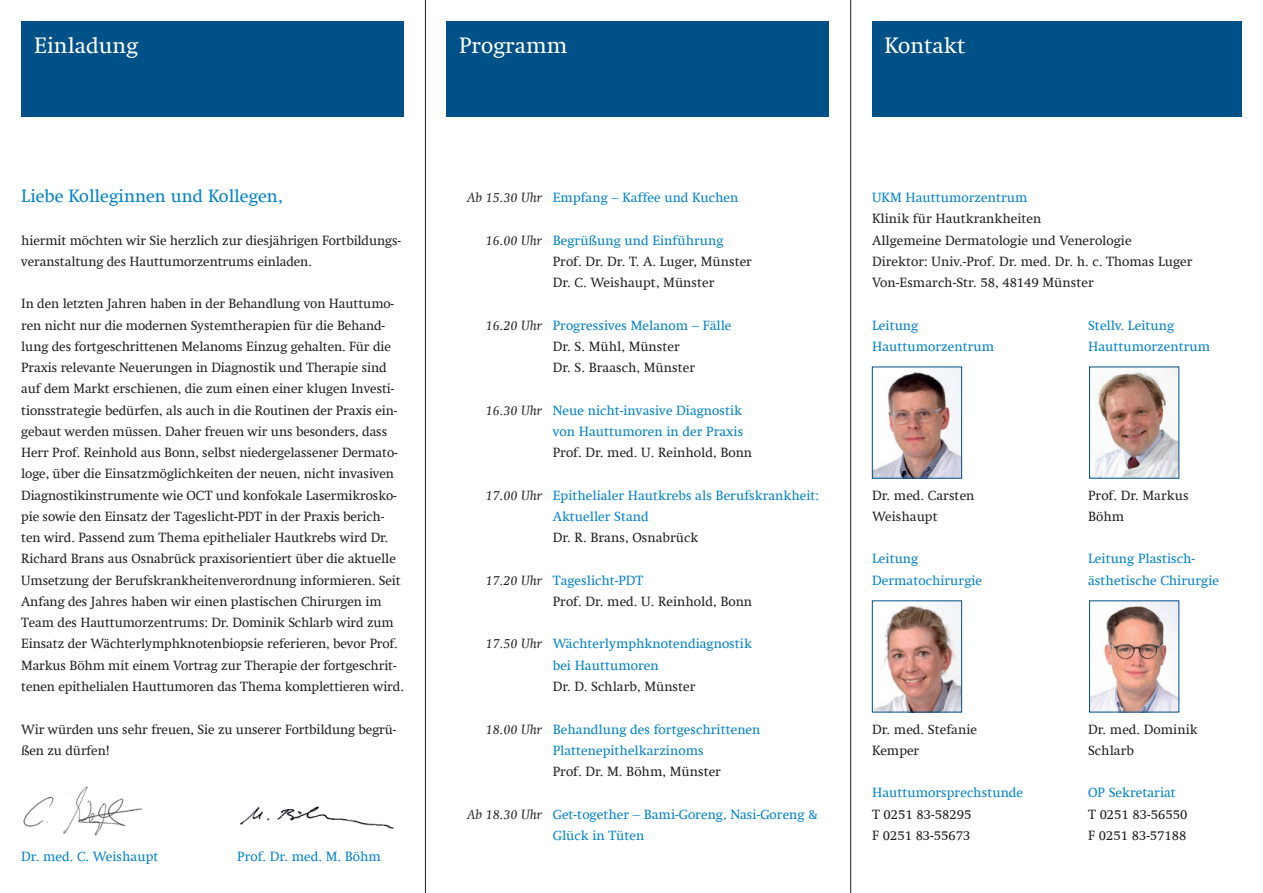
<style>
.page{position:relative;width:1263px;height:893px;background:#fff}
.page>*{position:absolute;margin:0;border:0;box-sizing:border-box;transform-origin:0 0}
.Headline{font:22.5px "Swift Com";color:#fff}
.Headline__Einleitung{font:18px "Swift Com";color:#0082c8}
.Fließtext{font:13.5px/21.3px "Swift Com";letter-spacing:-.01em;color:#231f20}
.Vorträge{font:13.5px/21.3px "Swift Com";color:#0082c8}
.Vorträge-2{font:13.5px/21.3px "Swift Com";color:#231f20}
.s1{font-style:italic;color:#231f20}
.s2{font-style:italic}
.s3{color:#0082c8}
.s4{color:#231f20}
</style>
<div class="page">
<div style="left:446px;top:21px;width:383px;height:96px;background:#005187"></div>
<div style="left:872px;top:21px;width:370px;height:96px;background:#005187"></div>
<div style="left:21px;top:21px;width:383px;height:96px;background:#005187"></div>
<img style="left:240px;top:806px;width:154px;height:23px">
<img style="left:23px;top:786px;width:120px;height:50px">
<img style="left:874px;top:369px;width:86px;height:107px">
<div style="left:872px;top:367px;width:90px;height:111px;border:1px solid #005187"></div>
<img style="left:1094px;top:369px;width:83px;height:107px">
<img style="left:874px;top:603px;width:86px;height:107px">
<div style="left:872px;top:601px;width:90px;height:111px;border:1px solid #005187"></div>
<img style="left:1091px;top:603px;width:86px;height:107px">
<hr style="left:425px;top:0;width:1px;height:893px;background:#231f20">
<hr style="left:850px;top:0;width:1px;height:893px;background:#231f20">
<p class="Headline" style="left:34px;top:32px;width:106px">Einladung</p>
<p class="Headline__Einleitung" style="left:21px;top:185px;width:263px">Liebe Kolleginnen und Kollegen,</p>
<p class="Fließtext" style="left:21px;top:229px;width:381px">hiermit möchten wir Sie herzlich zur diesjährigen Fortbildungs&shy;veranstaltung des Hauttumorzentrums einladen.</p>
<p class="Fließtext" style="left:21px;top:293px;width:384px">In den letzten Jahren haben in der Behandlung von Hauttumo&shy;ren nicht nur die modernen Systemtherapien für die Behand&shy;lung des fortgeschrittenen Melanoms Einzug gehalten. Für die Praxis relevante Neuerungen in Diagnostik und Therapie sind auf dem Markt erschienen, die zum einen einer klugen Investi&shy;tionsstrategie bedürfen, als auch in die Routinen der Praxis ein&shy;gebaut werden müssen. Daher freuen wir uns besonders, dass Herr Prof. Reinhold aus Bonn, selbst niedergelassener Dermato&shy;loge, über die Einsatzmöglichkeiten der neuen, nicht invasiven Diagnostikinstrumente wie OCT und konfokale Lasermikrosko&shy;pie sowie den Einsatz der Tageslicht-PDT in der Praxis berich&shy;ten wird. Passend zum Thema epithelialer Hautkrebs wird Dr.<br>Richard Brans aus Osnabrück praxisorientiert über die aktuelle Umsetzung der Berufskrankheitenverordnung informieren. Seit Anfang des Jahres haben wir einen plastischen Chirurgen im Team des Hauttumorzentrums: Dr. Dominik Schlarb wird zum Einsatz der Wächterlymphknotenbiopsie referieren, bevor Prof.<br>Markus Böhm mit einem Vortrag zur Therapie der fortgeschrit&shy;tenen epithelialen Hauttumoren das Thema komplettieren wird.</p>
<p class="Fließtext" style="left:21px;top:718px;width:377px">Wir würden uns sehr freuen, Sie zu unserer Fortbildung begrü&shy;ßen zu dürfen!</p>
<p class="Vorträge" style="left:21px;top:846px;width:139px">Dr. med. C. Weishaupt</p>
<p class="Vorträge" style="left:237px;top:846px;width:145px">Prof. Dr. med. M. Böhm</p>
<p class="Headline" style="left:459px;top:32px;width:110px">Programm</p>
<p class="Headline" style="left:884px;top:32px;width:82px">Kontakt</p>
<p class="Vorträge" style="left:467px;top:187px;width:273px"><span class="s1">Ab 15.30 Uhr</span> Empfang – Kaffee und Kuchen</p>
<p class="Vorträge-2" style="left:553px;top:229px;width:201px;text-indent:-67px"><span class="s2">16.00 Uhr</span> <span class="s3">Begrüßung und Einführung<br></span>Prof. Dr. Dr. T. A. Luger, Münster</p>
<p class="Vorträge-2" style="left:553px;top:272px;width:163px">Dr. C. Weishaupt, Münster</p>
<p class="Vorträge" style="left:553px;top:314px;width:180px;text-indent:-67px"><span class="s1">16.20 Uhr</span> Progressives Melanom – Fälle<br><span class="s4">Dr. S. Mühl, Münster</span></p>
<p class="Vorträge-2" style="left:553px;top:357px;width:144px">Dr. S. Braasch, Münster</p>
<p class="Vorträge" style="left:485px;top:399px;width:259px;text-align:right"><span class="s1">16.30 Uhr</span> Neue nicht-invasive Diagnostik von Hauttumoren in der Praxis</p>
<p class="Vorträge-2" style="left:553px;top:442px;width:201px">Prof. Dr. med. U. Reinhold, Bonn</p>
<p class="Vorträge" style="left:553px;top:484px;width:268px;text-indent:-67px"><span class="s1">17.00 Uhr</span> Epithelialer Hautkrebs als Berufskrankheit:<br>Aktueller Stand<br><span class="s4">Dr. R. Brans, Osnabrück</span></p>
<p class="Vorträge" style="left:485px;top:569px;width:159px"><span class="s1">17.20 Uhr</span> Tageslicht-PDT</p>
<p class="Vorträge-2" style="left:553px;top:591px;width:201px">Prof. Dr. med. U. Reinhold, Bonn</p>
<p class="Vorträge" style="left:553px;top:633px;width:201px;text-indent:-67px"><span class="s1">17.50 Uhr</span> Wächterlymphknotendiagnostik bei Hauttumoren</p>
<p class="Vorträge-2" style="left:553px;top:676px;width:144px">Dr. D. Schlarb, Münster</p>
<p class="Vorträge" style="left:553px;top:718px;width:209px;text-indent:-67px"><span class="s1">18.00 Uhr</span> Behandlung des fortgeschrittenen<br>Plattenepithelkarzinoms</p>
<p class="Vorträge-2" style="left:553px;top:761px;width:170px">Prof. Dr. M. Böhm, Münster</p>
<p class="Vorträge" style="left:553px;top:803px;width:266px;text-indent:-86px"><span class="s1">Ab 18.30 Uhr</span> Get-together – Bami-Goreng, Nasi-Goreng &amp;<br>Glück in Tüten</p>
<p class="Vorträge" style="left:872px;top:187px;width:157px">UKM Hauttumorzentrum</p>
<p class="Vorträge-2" style="left:872px;top:208px;width:171px">Klinik für Hautkrankheiten</p>
<p class="Vorträge-2" style="left:872px;top:229px;width:261px">Allgemeine Dermatologie und Venerologie</p>
<p class="Vorträge-2" style="left:872px;top:251px;width:322px">Direktor: Univ.-Prof. Dr. med. Dr. h. c. Thomas Luger</p>
<p class="Vorträge-2" style="left:872px;top:272px;width:223px">Von-Esmarch-Str. 58, 48149 Münster</p>
<p class="Vorträge" style="left:872px;top:314px;width:48px">Leitung</p>
<p class="Vorträge" style="left:1088px;top:314px;width:88px">Stellv. Leitung</p>
<p class="Vorträge" style="left:872px;top:336px;width:124px">Hauttumorzentrum</p>
<p class="Vorträge" style="left:1088px;top:336px;width:124px">Hauttumorzentrum</p>
<p class="Fließtext" style="left:872px;top:484px;width:104px">Dr. med. Carsten</p>
<p class="Fließtext" style="left:1088px;top:484px;width:102px">Prof. Dr. Markus</p>
<p class="Fließtext" style="left:872px;top:506px;width:67px">Weishaupt</p>
<p class="Fließtext" style="left:1088px;top:506px;width:38px">Böhm</p>
<p class="Vorträge" style="left:872px;top:548px;width:48px">Leitung</p>
<p class="Vorträge" style="left:1088px;top:548px;width:109px">Leitung Plastisch-</p>
<p class="Vorträge" style="left:872px;top:569px;width:112px">Dermatochirurgie</p>
<p class="Vorträge" style="left:1088px;top:569px;width:132px">ästhetische Chirurgie</p>
<p class="Fließtext" style="left:872px;top:718px;width:106px">Dr. med. Stefanie</p>
<p class="Fließtext" style="left:1088px;top:718px;width:111px">Dr. med. Dominik</p>
<p class="Fließtext" style="left:872px;top:739px;width:49px">Kemper</p>
<p class="Fließtext" style="left:1088px;top:739px;width:47px">Schlarb</p>
<p class="Vorträge" style="left:872px;top:782px;width:153px">Hauttumorsprechstunde</p>
<p class="Vorträge" style="left:1088px;top:782px;width:89px">OP Sekretariat</p>
<p class="Vorträge-2" style="left:872px;top:803px;width:101px">T 0251 83-58295</p>
<p class="Vorträge-2" style="left:1088px;top:803px;width:101px">T 0251 83-56550</p>
<p class="Vorträge-2" style="left:872px;top:825px;width:100px">F 0251 83-55673</p>
<p class="Vorträge-2" style="left:1088px;top:825px;width:100px">F 0251 83-57188</p>
</div>
